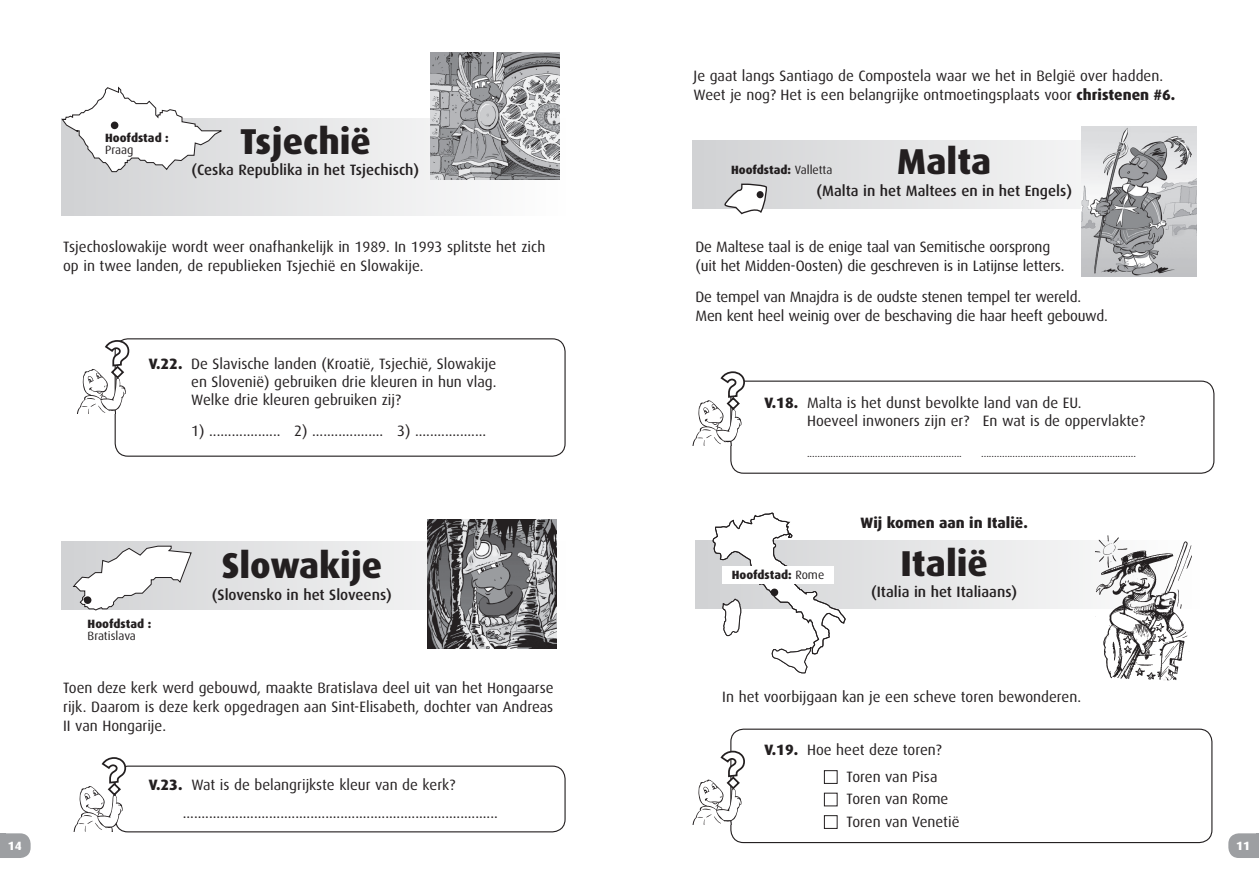
<style>
.page{position:relative;width:1259px;height:893px;background:#fff}
.page>*{position:absolute;margin:0;border:0;box-sizing:border-box;transform-origin:0 0}
.t1{font:800 36px "Dax";color:#231f20}
.t2{font:15px/18.8px "Dax";color:#231f20}
.t3{font:500 15px "Dax";color:#231f20}
.t4{font:800 15px "Dax";color:#231f20}
.t5{font:800 12px "Dax";color:#231f20}
.t6{font:12px "Dax";color:#231f20}
.t7{font:800 12px "Dax";color:#fff}
.t8{font:10.5px "Dax";color:#231f20}
.s1{font-weight:800}
.s2{font-weight:400}
</style>
<div class="page">
<svg style="left:5px;top:833px;width:26px;height:25px"></svg>
<div style="left:0;top:833px;width:5px;height:25px;background:#9d9fa2"></div>
<div style="left:62px;top:119px;width:504px;height:97px;background:linear-gradient(to right,#d0d2d4,#fefefe)"></div>
<svg style="left:61px;top:86px;width:161px;height:86px"></svg>
<img style="left:430px;top:52px;width:129px;height:128px">
<svg style="left:62px;top:541px;width:495px;height:69px;background:#e4e4e5"></svg>
<svg style="left:72px;top:545px;width:120px;height:66px"></svg>
<img style="left:428px;top:520px;width:128px;height:128px">
<div style="left:115px;top:766px;width:450px;height:66px;border:1px solid #231f20;border-radius:13px"></div>
<svg style="left:74px;top:757px;width:53px;height:74px"></svg>
<div style="left:111px;top:122px;width:7px;height:7px;background:#231f20;border-radius:50%"></div>
<div style="left:84px;top:596px;width:7px;height:8px;background:#231f20;border-radius:50%"></div>
<div style="left:115px;top:338px;width:450px;height:119px;border:1px solid #231f20;border-radius:13px"></div>
<svg style="left:77px;top:339px;width:53px;height:75px"></svg>
<svg style="left:1228px;top:833px;width:28px;height:25px"></svg>
<hr style="left:1256px;top:833px;width:3px;height:25px;background:#9d9fa2">
<svg style="left:692px;top:141px;width:389px;height:68px;fill:#e3e4e5"></svg>
<svg style="left:724px;top:183px;width:43px;height:32px"></svg>
<div style="left:756px;top:191px;width:7px;height:7px;background:#231f20;border-radius:50%"></div>
<img style="left:1081px;top:127px;width:116px;height:149px">
<div style="left:730px;top:381px;width:484px;height:93px;border:1px solid #231f20;border-radius:13px"></div>
<svg style="left:692px;top:371px;width:54px;height:74px"></svg>
<div style="left:824px;top:770px;width:13px;height:14px;border:1px solid #231f20"></div>
<div style="left:824px;top:793px;width:13px;height:13px;border:1px solid #231f20"></div>
<div style="left:824px;top:815px;width:13px;height:14px;border:1px solid #231f20"></div>
<div style="left:730px;top:729px;width:482px;height:114px;border:1px solid #231f20;border-radius:13px"></div>
<svg style="left:692px;top:750px;width:53px;height:75px"></svg>
<svg style="left:695px;top:540px;width:389px;height:69px;fill:#e8e8e9"></svg>
<svg style="left:712px;top:512px;width:134px;height:162px"></svg>
<div style="left:722px;top:566px;width:111px;height:17px;background:#fff"></div>
<img style="left:1084px;top:535px;width:108px;height:146px">
<div style="left:770px;top:589px;width:8px;height:7px;background:#231f20;border-radius:50%"></div>
<p class="t5" style="left:105px;top:131px;width:65px">Hoofdstad :</p>
<p class="t6" style="left:105px;top:143px;width:30px">Praag</p>
<h1 class="t1" style="left:240px;top:121px;width:133px">Tsjechië</h1>
<p class="t3" style="left:191px;top:162px;width:229px">(Ceska Republika in het Tsjechisch)</p>
<p class="t2" style="left:63px;top:237px;width:484px">Tsjechoslowakije wordt weer onafhankelijk in 1989. In 1993 splitste het zich op in twee landen, de republieken Tsjechië en Slowakije.</p>
<p class="t2" style="left:191px;top:355px;width:307px;line-height:18px;text-align:justify;text-indent:-42px"><span class="s1">V.22.</span> De Slavische landen (Kroatië, Tsjechië, Slowakije en Slovenië) gebruiken drie kleuren in hun vlag.<br>Welke drie kleuren gebruiken zij?</p>
<p class="t2" style="left:191px;top:422px;width:296px">1) ................... 2) ................... 3) ...................</p>
<p class="t7" style="left:8px;top:839px;width:15px">14</p>
<p class="t5" style="left:88px;top:617px;width:65px">Hoofdstad :</p>
<p class="t6" style="left:88px;top:629px;width:50px">Bratislava</p>
<h1 class="t1" style="left:222px;top:545px;width:162px">Slowakije</h1>
<p class="t3" style="left:212px;top:587px;width:182px">(Slovensko in het Sloveens)</p>
<p class="t2" style="left:63px;top:679px;width:492px;text-align:justify">Toen deze kerk werd gebouwd, maakte Bratislava deel uit van het Hongaarse rijk. Daarom is deze kerk opgedragen aan Sint-Elisabeth, dochter van Andreas II van Hongarije.</p>
<p class="t2" style="left:183px;top:771px;width:316px;line-height:27.8px;text-indent:-34px"><span class="s1">V.23.</span> Wat is de belangrijkste kleur van de kerk? ....................................................................................</p>
<p class="t2" style="left:693px;top:66px;width:483px">Je gaat langs Santiago de Compostela waar we het in België over hadden.<br>Weet je nog? Het is een belangrijke ontmoetingsplaats voor <span class="s1">christenen #6.</span></p>
<h1 class="t1" style="left:897px;top:141px;width:96px">Malta</h1>
<p class="t3" style="left:816px;top:182px;width:257px">(Malta in het Maltees en in het Engels)</p>
<p class="t5" style="left:731px;top:163px;width:103px">Hoofdstad: <span class="s2">Valletta</span></p>
<p class="t2" style="left:695px;top:238px;width:370px">De Maltese taal is de enige taal van Semitische oorsprong (uit het Midden-Oosten) die geschreven is in Latijnse letters.</p>
<p class="t2" style="left:695px;top:288px;width:414px">De tempel van Mnajdra is de oudste stenen tempel ter wereld.<br>Men kent heel weinig over de beschaving die haar heeft gebouwd.</p>
<p class="t2" style="left:807px;top:394px;width:339px;line-height:18px;text-indent:-43px"><span class="s1">V.18.</span> Malta is het dunst bevolkte land van de EU.<br>Hoeveel inwoners zijn er? En wat is de oppervlakte?</p>
<p class="t8" style="left:807px;top:447px;width:156px">...........................................................</p>
<p class="t8" style="left:981px;top:447px;width:156px">...........................................................</p>
<p class="t5" style="left:732px;top:568px;width:94px">Hoofdstad: <span class="s2">Rome</span></p>
<p class="t4" style="left:860px;top:514px;width:169px">Wij komen aan in Italië.</p>
<h1 class="t1" style="left:900px;top:542px;width:89px">Italië</h1>
<p class="t3" style="left:871px;top:583px;width:148px">(Italia in het Italiaans)</p>
<p class="t2" style="left:722px;top:687px;width:360px">In het voorbijgaan kan je een scheve toren bewonderen.</p>
<p class="t2" style="left:764px;top:737px;width:179px;line-height:26.7px;text-align:right"><span class="s1">V.19.</span> Hoe heet deze toren?<br>Toren van Pisa</p>
<p class="t2" style="left:846px;top:788px;width:114px;line-height:22.5px">Toren van Rome<br>Toren van Venetië</p>
<p class="t7" style="left:1236px;top:839px;width:15px">11</p>
</div>
